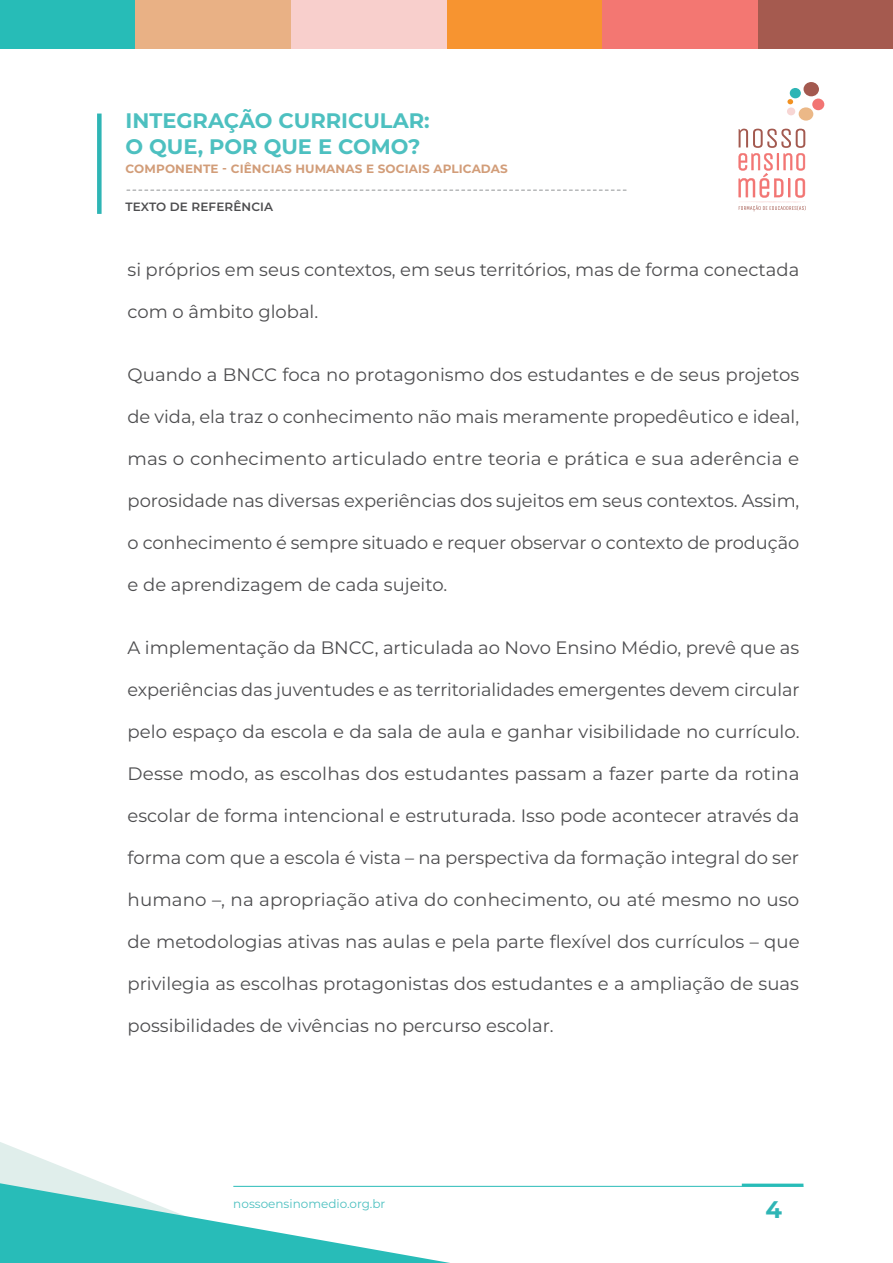
<style>
.page{position:relative;width:893px;height:1263px;background:#fff}
.page>*{position:absolute;margin:0;border:0;box-sizing:border-box;transform-origin:0 0}
.t1{font:700 24px "Montserrat";color:#2eb5b5}
.t2{font:700 21px/25.5px "Montserrat";color:#4dc0c0}
.t3{font:18px "Montserrat";color:#4d4d4f}
.t4{font:700 12px "Montserrat";letter-spacing:.01em;color:#d29d79}
.t5{font:12px "Montserrat";color:#4dc0c0}
.t6{font:600 12px "Montserrat";letter-spacing:.01em;color:#4d4d4f}
</style>
<div class="page">
<div style="left:135px;top:0;width:156px;height:49px;background:#e9b185"></div>
<div style="left:0;top:0;width:135px;height:49px;background:#27bcb7"></div>
<div style="left:446px;top:0;width:156px;height:49px;background:#f79430"></div>
<div style="left:291px;top:0;width:155px;height:49px;background:#f8cfcc"></div>
<div style="left:758px;top:0;width:135px;height:49px;background:#a55a4f"></div>
<div style="left:602px;top:0;width:156px;height:49px;background:#f37772"></div>
<svg style="left:0;top:1142px;width:92px;height:37px"></svg>
<svg style="left:0;top:1179px;width:543px;height:84px"></svg>
<hr style="left:742px;top:1183px;width:61px;height:3px;background:#28bcb8">
<hr style="left:233px;top:1186px;width:570px;height:1px;background:#28bcb8">
<div style="left:812px;top:98px;width:12px;height:12px;background:#f27573;border-radius:50%"></div>
<div style="left:798px;top:107px;width:15px;height:14px;background:#ebb887;border-radius:50%"></div>
<div style="left:787px;top:107px;width:8px;height:8px;background:#f7d6d4;border-radius:50%"></div>
<div style="left:803px;top:82px;width:16px;height:15px;background:#a3594f;border-radius:50%"></div>
<div style="left:790px;top:88px;width:11px;height:10px;background:#2eb5b5;border-radius:50%"></div>
<svg style="left:787px;top:99px;width:6px;height:5px"></svg>
<svg style="left:738px;top:129px;width:68px;height:82px"></svg>
<div style="left:97px;top:114px;width:5px;height:100px;background:#2eb5b5"></div>
<svg style="left:127px;top:190px;width:499px;height:1px"></svg>
<p class="t2" style="left:126px;top:107px;width:306px">INTEGRAÇÃO CURRICULAR:<br>O QUE, POR QUE E COMO?</p>
<p class="t4" style="left:126px;top:160px;width:384px">COMPONENTE - CIÊNCIAS HUMANAS E SOCIAIS APLICADAS</p>
<p class="t6" style="left:126px;top:198px;width:149px">TEXTO DE REFERÊNCIA</p>
<p class="t3" style="left:128px;top:257px;width:673px">si próprios em seus contextos, em seus territórios, mas de forma conectada</p>
<p class="t3" style="left:128px;top:299px;width:192px">com o âmbito global.</p>
<p class="t3" style="left:128px;top:362px;width:673px">Quando a BNCC foca no protagonismo dos estudantes e de seus projetos</p>
<p class="t3" style="left:128px;top:404px;width:673px">de vida, ela traz o conhecimento não mais meramente propedêutico e ideal,</p>
<p class="t3" style="left:128px;top:446px;width:673px">mas o conhecimento articulado entre teoria e prática e sua aderência e</p>
<p class="t3" style="left:128px;top:488px;width:673px">porosidade nas diversas experiências dos sujeitos em seus contextos. Assim,</p>
<p class="t3" style="left:128px;top:530px;width:673px">o conhecimento é sempre situado e requer observar o contexto de produção</p>
<p class="t3" style="left:128px;top:572px;width:321px">e de aprendizagem de cada sujeito.</p>
<p class="t3" style="left:128px;top:635px;width:673px">A implementação da BNCC, articulada ao Novo Ensino Médio, prevê que as</p>
<p class="t3" style="left:128px;top:677px;width:673px">experiências das juventudes e as territorialidades emergentes devem circular</p>
<p class="t3" style="left:128px;top:719px;width:673px">pelo espaço da escola e da sala de aula e ganhar visibilidade no currículo.</p>
<p class="t3" style="left:128px;top:761px;width:673px">Desse modo, as escolhas dos estudantes passam a fazer parte da rotina</p>
<p class="t3" style="left:128px;top:803px;width:673px">escolar de forma intencional e estruturada. Isso pode acontecer através da</p>
<p class="t3" style="left:128px;top:845px;width:673px">forma com que a escola é vista – na perspectiva da formação integral do ser</p>
<p class="t3" style="left:128px;top:887px;width:673px">humano –, na apropriação ativa do conhecimento, ou até mesmo no uso</p>
<p class="t3" style="left:128px;top:929px;width:674px">de metodologias ativas nas aulas e pela parte flexível dos currículos – que</p>
<p class="t3" style="left:128px;top:971px;width:673px">privilegia as escolhas protagonistas dos estudantes e a ampliação de suas</p>
<p class="t3" style="left:128px;top:1013px;width:427px">possibilidades de vivências no percurso escolar.</p>
<p class="t5" style="left:233px;top:1195px;width:154px">nossoensinomedio.org.br</p>
<h1 class="t1" style="left:766px;top:1192px;width:18px">4</h1>
</div>
